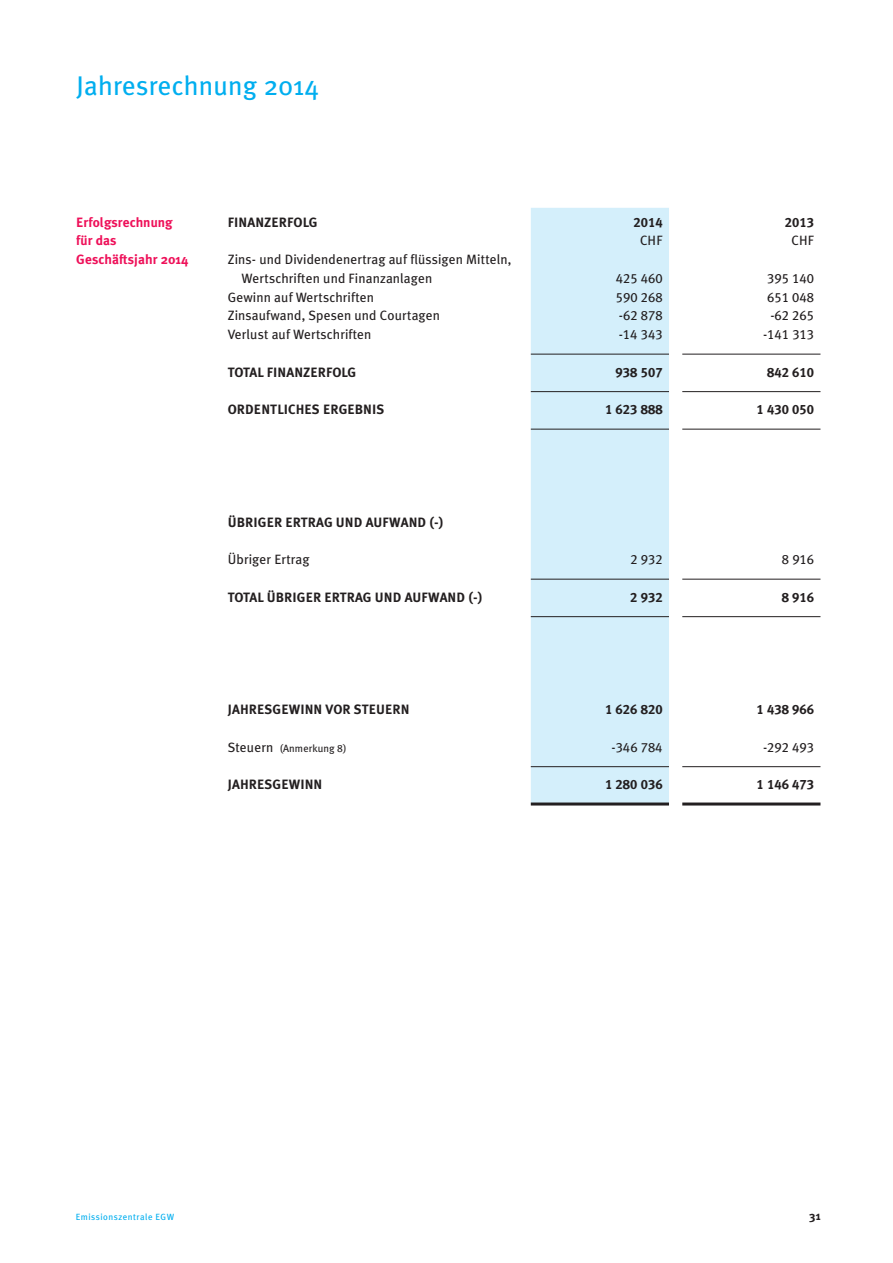
<style>
.page{position:relative;width:893px;height:1263px;background:#fff}
.page>*{position:absolute;margin:0;border:0;box-sizing:border-box;transform-origin:0 0}
.t1{font:27px "Meta Plus";letter-spacing:.01em;color:#00aeef}
.t2{font:13.5px/18.8px "Meta Plus";letter-spacing:.01em;color:#231f20}
.t3{font:700 13.5px "Meta Plus";letter-spacing:.01em;color:#231f20}
.t4{font:13.5px "Meta Plus Book Caps";letter-spacing:.005em;color:#231f20}
.t5{font:13.5px "Meta Plus Bold Caps";letter-spacing:.01em;color:#231f20}
.t6{font:700 13.5px/18.8px "Meta Plus";letter-spacing:.005em;color:#ee1059}
.t7{font:700 12px "Meta Plus";color:#231f20}
.t8{font:10.5px "Meta Plus";letter-spacing:.01em;color:#231f20}
.t9{font:9px "Meta Plus";letter-spacing:.055em;color:#00aeef}
.s1{font-size:13.5px}
</style>
<div class="page">
<div style="left:531px;top:208px;width:138px;height:594px;background:#d4effb"></div>
<hr style="left:531px;top:354px;width:138px;height:1px;background:#231f20">
<hr style="left:682px;top:354px;width:138px;height:1px;background:#231f20">
<hr style="left:531px;top:391px;width:138px;height:1px;background:#231f20">
<hr style="left:682px;top:391px;width:138px;height:1px;background:#231f20">
<hr style="left:531px;top:429px;width:138px;height:1px;background:#231f20">
<hr style="left:682px;top:429px;width:138px;height:1px;background:#231f20">
<hr style="left:531px;top:579px;width:138px;height:1px;background:#231f20">
<hr style="left:682px;top:579px;width:138px;height:1px;background:#231f20">
<hr style="left:531px;top:616px;width:138px;height:1px;background:#231f20">
<hr style="left:682px;top:616px;width:138px;height:1px;background:#231f20">
<hr style="left:531px;top:766px;width:138px;height:1px;background:#231f20">
<hr style="left:682px;top:766px;width:138px;height:1px;background:#231f20">
<hr style="left:531px;top:802px;width:138px;height:3px;background:#231f20">
<hr style="left:682px;top:802px;width:138px;height:3px;background:#231f20">
<h1 class="t1" style="left:77px;top:70px;width:244px">Jahresrechnung 2014</h1>
<p class="t6" style="left:76px;top:212px;width:114px">Erfolgsrechnung für das<br>Geschäftsjahr 2014</p>
<p class="t3" style="left:228px;top:214px;width:91px">FINANZERFOLG</p>
<p class="t5" style="left:633px;top:214px;width:31px">2014</p>
<p class="t5" style="left:785px;top:214px;width:31px">2013</p>
<p class="t4" style="left:640px;top:233px;width:24px">CHF</p>
<p class="t4" style="left:792px;top:233px;width:24px">CHF</p>
<p class="t2" style="left:242px;top:250px;width:271px;text-indent:-14px">Zins- und Dividendenertrag auf flüssigen Mitteln,<br>Wertschriften und Finanzanlagen</p>
<p class="t4" style="left:616px;top:270px;width:48px">425 460</p>
<p class="t4" style="left:767px;top:270px;width:48px">395 140</p>
<p class="t2" style="left:228px;top:287px;width:148px">Gewinn auf Wertschriften</p>
<p class="t4" style="left:616px;top:289px;width:48px">590 268</p>
<p class="t4" style="left:767px;top:289px;width:48px">651 048</p>
<p class="t2" style="left:228px;top:306px;width:214px">Zinsaufwand, Spesen und Courtagen</p>
<p class="t4" style="left:619px;top:308px;width:45px">-62 878</p>
<p class="t4" style="left:770px;top:308px;width:45px">-62 265</p>
<p class="t2" style="left:228px;top:325px;width:145px">Verlust auf Wertschriften</p>
<p class="t4" style="left:619px;top:327px;width:45px">-14 343</p>
<p class="t4" style="left:763px;top:327px;width:53px">-141 313</p>
<p class="t3" style="left:228px;top:364px;width:130px">TOTAL FINANZERFOLG</p>
<p class="t5" style="left:616px;top:364px;width:49px">938 507</p>
<p class="t5" style="left:767px;top:364px;width:49px">842 610</p>
<p class="t3" style="left:228px;top:402px;width:158px">ORDENTLICHES ERGEBNIS</p>
<p class="t5" style="left:605px;top:402px;width:59px">1 623 888</p>
<p class="t5" style="left:757px;top:402px;width:59px">1 430 050</p>
<p class="t3" style="left:228px;top:514px;width:217px">ÜBRIGER ERTRAG UND AUFWAND (-)</p>
<p class="t2" style="left:228px;top:550px;width:83px">Übriger Ertrag</p>
<p class="t4" style="left:630px;top:552px;width:34px">2 932</p>
<p class="t4" style="left:782px;top:552px;width:34px">8 916</p>
<p class="t3" style="left:228px;top:589px;width:256px">TOTAL ÜBRIGER ERTRAG UND AUFWAND (-)</p>
<p class="t5" style="left:630px;top:589px;width:34px">2 932</p>
<p class="t5" style="left:782px;top:589px;width:34px">8 916</p>
<p class="t3" style="left:228px;top:702px;width:183px">JAHRESGEWINN VOR STEUERN</p>
<p class="t5" style="left:605px;top:702px;width:59px">1 626 820</p>
<p class="t5" style="left:757px;top:702px;width:59px">1 438 966</p>
<p class="t8" style="left:228px;top:742px;width:120px"><span class="s1">Steuern</span> (Anmerkung 8)</p>
<p class="t4" style="left:611px;top:739px;width:53px">-346 784</p>
<p class="t4" style="left:763px;top:739px;width:53px">-292 493</p>
<p class="t3" style="left:228px;top:777px;width:96px">JAHRESGEWINN</p>
<p class="t5" style="left:605px;top:777px;width:59px">1 280 036</p>
<p class="t5" style="left:757px;top:777px;width:59px">1 146 473</p>
<p class="t9" style="left:76px;top:1212px;width:100px">Emissionszentrale EGW</p>
<p class="t7" style="left:809px;top:1209px;width:13px">31</p>
</div>
